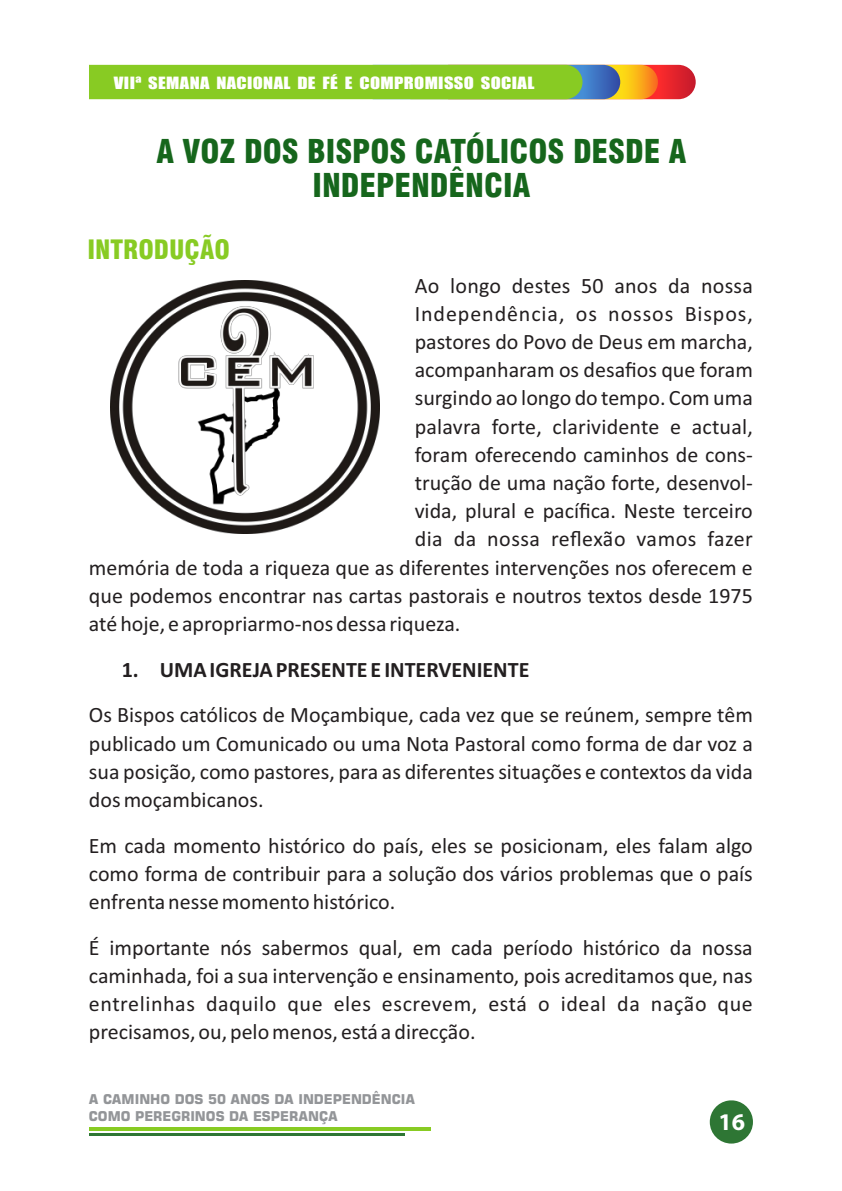
<style>
.page{position:relative;width:842px;height:1191px;background:#fff}
.page>*{position:absolute;margin:0;border:0;box-sizing:border-box;transform-origin:0 0}
.t1{font:900 condensed 32px/34.2px "Swiss 721 BT";color:#16661c;text-align:center}
.t2{font:900 condensed 26px "Swiss 721 BT";color:#88cb23}
.t3{font:700 24px "Myriad Pro";color:#fff}
.t4{font:22px/28.2px "Calibri";color:#231f20;text-align:justify}
.t5{font:700 22px "Calibri";color:#231f20}
.t6{font:22px "Calibri";letter-spacing:.04em;color:#231f20}
.t7{font:22px "Calibri";letter-spacing:.02em;color:#231f20}
.t8{font:15.6px "Impact";letter-spacing:.02em;color:#fff;scale:1.19 1}
.t9{font:700 13.6px/17.6px "Square 721 BT";color:#939598;scale:.95 1}
</style>
<div class="page">
<hr style="left:89px;top:1132px;width:316px;height:3px;background:#2e7634">
<svg style="left:89px;top:1127px;width:342px;height:3px"></svg>
<svg style="left:89px;top:65px;width:607px;height:34px;background:#91ba2e"></svg>
<svg style="left:710px;top:1100px;width:43px;height:43px"></svg>
<img style="left:110px;top:281px;width:269px;height:252px">
<p class="t8" style="left:114px;top:77px;width:355px">VIIª SEMANA NACIONAL DE FÉ E COMPROMISSO SOCIAL</p>
<h1 class="t1" style="left:156px;top:137px;width:532px">A VOZ DOS BISPOS CATÓLICOS DESDE A<br>INDEPENDÊNCIA</h1>
<p class="t2" style="left:87px;top:239px;width:144px">INTRODUÇÃO</p>
<p class="t4" style="left:415px;top:273px;width:339px">Ao longo destes 50 anos da nossa</p>
<p class="t6" style="left:415px;top:304px;width:340px">Independência, os nossos Bispos,</p>
<p class="t4" style="left:415px;top:329px;width:340px">pastores do Povo de Deus em marcha,</p>
<p class="t4" style="left:415px;top:357px;width:340px">acompanharam os desafios que foram</p>
<p class="t4" style="left:415px;top:386px;width:340px">surgindo ao longo do tempo. Com uma</p>
<p class="t4" style="left:415px;top:414px;width:340px">palavra forte, clarividente e actual,</p>
<p class="t4" style="left:415px;top:442px;width:340px">foram oferecendo caminhos de cons-</p>
<p class="t4" style="left:415px;top:470px;width:340px">trução de uma nação forte, desenvol-</p>
<p class="t4" style="left:415px;top:498px;width:340px">vida, plural e pacífica. Neste terceiro</p>
<p class="t7" style="left:415px;top:530px;width:340px">dia da nossa reflexão vamos fazer</p>
<p class="t4" style="left:89px;top:555px;width:665px">memória de toda a riqueza que as diferentes intervenções nos oferecem e</p>
<p class="t4" style="left:89px;top:583px;width:665px">que podemos encontrar nas cartas pastorais e noutros textos desde 1975</p>
<p class="t4" style="left:89px;top:611px;width:373px">até hoje, e apropriarmo-nos dessa riqueza.</p>
<p class="t5" style="left:122px;top:660px;width:409px">1. UMA IGREJA PRESENTE E INTERVENIENTE</p>
<p class="t4" style="left:89px;top:703px;width:665px">Os Bispos católicos de Moçambique, cada vez que se reúnem, sempre têm publicado um Comunicado ou uma Nota Pastoral como forma de dar voz a sua posição, como pastores, para as diferentes situações e contextos da vida dos moçambicanos.</p>
<p class="t4" style="left:89px;top:833px;width:665px">Em cada momento histórico do país, eles se posicionam, eles falam algo como forma de contribuir para a solução dos vários problemas que o país enfrenta nesse momento histórico.</p>
<p class="t4" style="left:89px;top:935px;width:665px">É importante nós sabermos qual, em cada período histórico da nossa caminhada, foi a sua intervenção e ensinamento, pois acreditamos que, nas entrelinhas daquilo que eles escrevem, está o ideal da nação que precisamos, ou, pelo menos, está a direcção.</p>
<p class="t9" style="left:89px;top:1091px;width:345px">A CAMINHO DOS 50 ANOS DA INDEPENDÊNCIA<br>COMO PEREGRINOS DA ESPERANÇA</p>
<p class="t3" style="left:718px;top:1111px;width:28px">16</p>
</div>
